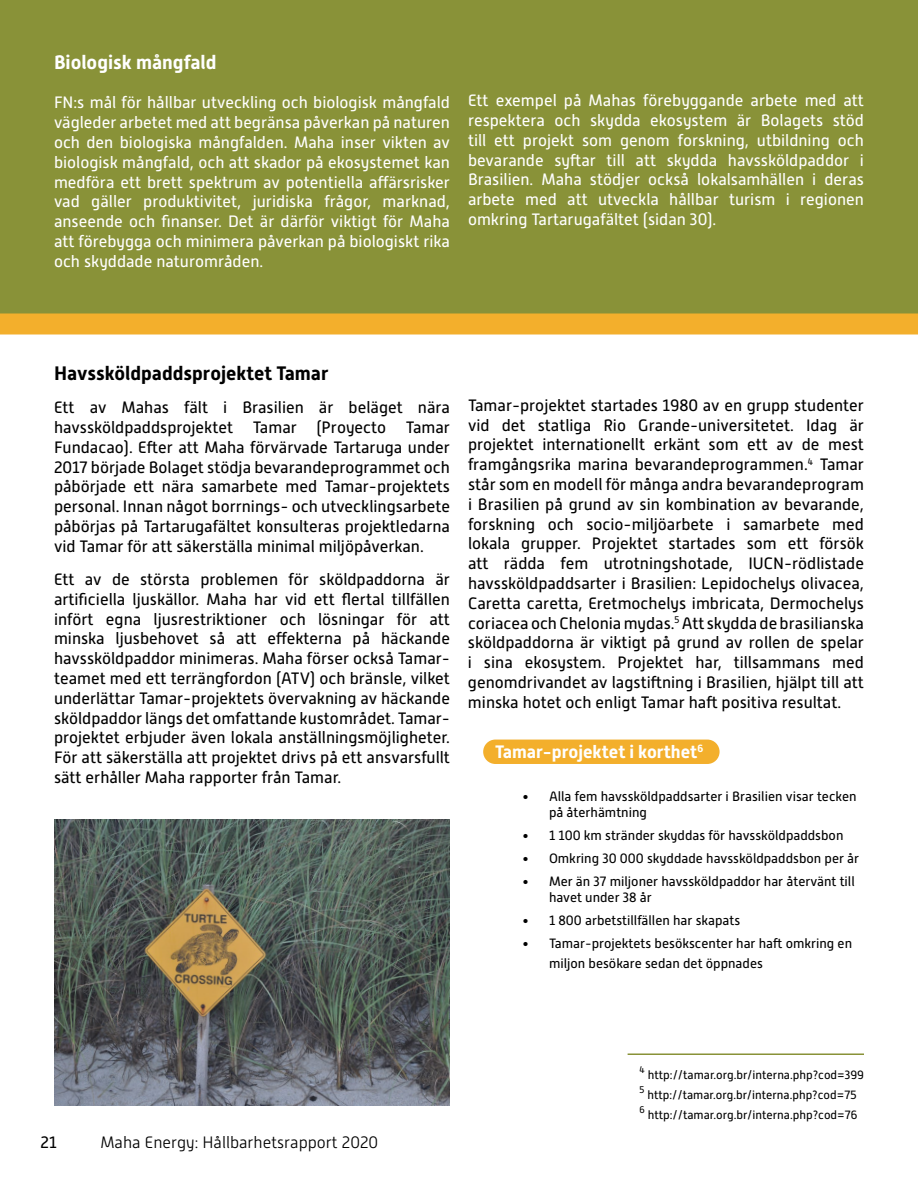
<style>
.page{position:relative;width:918px;height:1188px;background:#fff}
.page>*{position:absolute;margin:0;border:0;box-sizing:border-box;transform-origin:0 0}
.t1{font:700 19.5px "Alwyn New";color:#000}
.t2{font:700 19.5px "Alwyn New";color:#fff}
.t3{font:700 18px "Alwyn New";color:#fff}
.t4{font:16.5px/19.8px "Alwyn New";color:#000;text-align:justify}
.t5{font:16.5px/19.8px "Alwyn New";color:#fff;text-align:justify}
.t6{font:300 16.5px "Alwyn New";color:#000}
.t7{font:13.5px/16.2px "Alwyn New";color:#000}
.t8{font:12px "Alwyn New";color:#000}
.t9{font:9.6px "Alwyn New";color:#000}
</style>
<div class="page">
<div style="left:0;top:0;width:918px;height:324px;background:#899238"></div>
<div style="left:483px;top:740px;width:237px;height:24px;background:#f3af2c;border-radius:12px"></div>
<div style="left:0;top:314px;width:918px;height:20px;background:#f3af2c"></div>
<img style="left:54px;top:819px;width:396px;height:286px">
<hr style="left:628px;top:1053px;width:236px;height:2px;background:#899238">
<p class="t2" style="left:54px;top:51px;width:164px">Biologisk mångfald</p>
<p class="t5" style="left:54px;top:93px;width:398px">FN:s mål för hållbar utveckling och biologisk mångfald vägleder arbetet med att begränsa påverkan på naturen och den biologiska mångfalden. Maha inser vikten av biologisk mångfald, och att skador på ekosystemet kan medföra ett brett spektrum av potentiella affärsrisker vad gäller produktivitet, juridiska frågor, marknad, anseende och finanser. Det är därför viktigt för Maha att förebygga och minimera påverkan på biologiskt rika och skyddade naturområden.</p>
<p class="t5" style="left:468px;top:91px;width:398px">Ett exempel på Mahas förebyggande arbete med att respektera och skydda ekosystem är Bolagets stöd till ett projekt som genom forskning, utbildning och bevarande syftar till att skydda havssköldpaddor i Brasilien. Maha stödjer också lokalsamhällen i deras arbete med att utveckla hållbar turism i regionen omkring Tartarugafältet (sidan 30).</p>
<p class="t1" style="left:54px;top:362px;width:276px">Havssköldpaddsprojektet Tamar</p>
<p class="t4" style="left:54px;top:398px;width:398px">Ett av Mahas fält i Brasilien är beläget nära havssköldpaddsprojektet Tamar (Proyecto Tamar Fundacao). Efter att Maha förvärvade Tartaruga under 2017 började Bolaget stödja bevarandeprogrammet och påbörjade ett nära samarbete med Tamar-projektets personal. Innan något borrnings- och utvecklingsarbete påbörjas på Tartarugafältet konsulteras projektledarna vid Tamar för att säkerställa minimal miljöpåverkan.</p>
<p class="t4" style="left:54px;top:570px;width:398px">Ett av de största problemen för sköldpaddorna är artificiella ljuskällor. Maha har vid ett flertal tillfällen infört egna ljusrestriktioner och lösningar för att minska ljusbehovet så att effekterna på häckande havssköldpaddor minimeras. Maha förser också Tamar&shy;teamet med ett terrängfordon (ATV) och bränsle, vilket underlättar Tamar-projektets övervakning av häckande sköldpaddor längs det omfattande kustområdet. Tamar&shy;projektet erbjuder även lokala anställningsmöjligheter.<br>För att säkerställa att projektet drivs på ett ansvarsfullt sätt erhåller Maha rapporter från Tamar.</p>
<p class="t4" style="left:468px;top:395px;width:398px">Tamar-projektet startades 1980 av en grupp studenter vid det statliga Rio Grande-universitetet. Idag är projektet internationellt erkänt som ett av de mest framgångsrika marina bevarandeprogrammen.<sup>4</sup> Tamar står som en modell för många andra bevarandeprogram i Brasilien på grund av sin kombination av bevarande, forskning och socio-miljöarbete i samarbete med lokala grupper. Projektet startades som ett försök att rädda fem utrotningshotade, IUCN-rödlistade havssköldpaddsarter i Brasilien: Lepidochelys olivacea, Caretta caretta, Eretmochelys imbricata, Dermochelys coriacea och Chelonia mydas.<sup>5</sup> Att skydda de brasilianska sköldpaddorna är viktigt på grund av rollen de spelar i sina ekosystem. Projektet har, tillsammans med genomdrivandet av lagstiftning i Brasilien, hjälpt till att minska hotet och enligt Tamar haft positiva resultat.</p>
<p class="t3" style="left:495px;top:741px;width:210px">Tamar-projektet i korthet<sup>6</sup></p>
<p class="t7" style="left:549px;top:788px;width:309px;text-indent:-27px">• Alla fem havssköldpaddsarter i Brasilien visar tecken på återhämtning</p>
<p class="t7" style="left:522px;top:827px;width:323px">• 1 100 km stränder skyddas för havssköldpaddsbon</p>
<p class="t7" style="left:522px;top:850px;width:339px">• Omkring 30 000 skyddade havssköldpaddsbon per år</p>
<p class="t7" style="left:549px;top:873px;width:307px;text-indent:-27px">• Mer än 37 miljoner havssköldpaddor har återvänt till havet under 38 år</p>
<p class="t7" style="left:522px;top:913px;width:220px">• 1 800 arbetstillfällen har skapats</p>
<p class="t7" style="left:549px;top:934px;width:305px;line-height:19.8px;text-indent:-27px">• Tamar-projektets besökscenter har haft omkring en miljon besökare sedan det öppnades</p>
<p class="t4" style="left:40px;top:1132px;width:18px">21</p>
<p class="t6" style="left:100px;top:1133px;width:279px">Maha Energy: Hållbarhetsrapport 2020</p>
<p class="t9" style="left:640px;top:1065px;width:7px">4</p>
<p class="t8" style="left:648px;top:1068px;width:218px">http://tamar.org.br/interna.php?cod=399</p>
<p class="t9" style="left:640px;top:1085px;width:7px">5</p>
<p class="t8" style="left:647px;top:1088px;width:211px">http://tamar.org.br/interna.php?cod=75</p>
<p class="t9" style="left:640px;top:1104px;width:7px">6</p>
<p class="t8" style="left:648px;top:1108px;width:211px">http://tamar.org.br/interna.php?cod=76</p>
</div>
